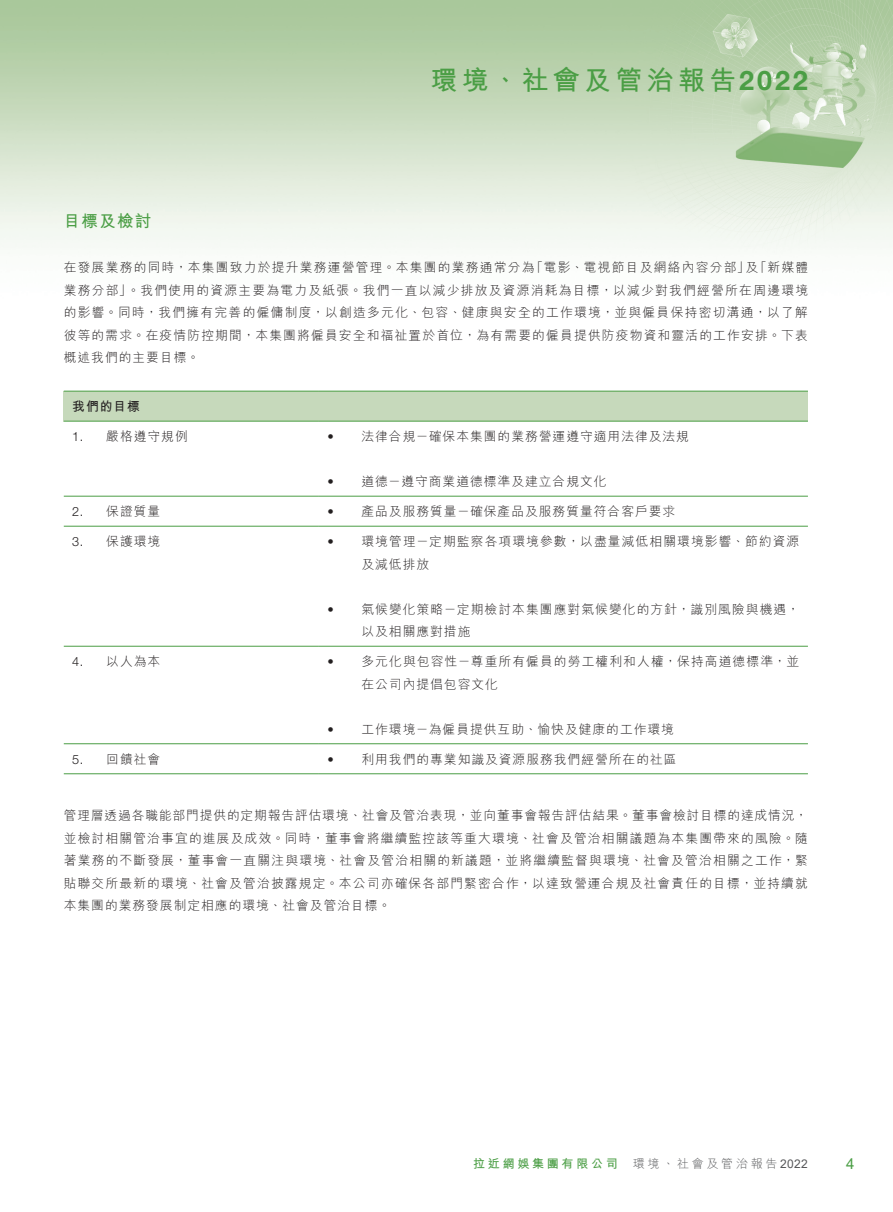
<style>
.page{position:relative;width:893px;height:1212px;background:#fff}
.page>*{position:absolute;margin:0;border:0;box-sizing:border-box;transform-origin:0 0}
.t1{font:700 27px "M Hei HK";letter-spacing:.16em;color:#4b9e45}
.t2{font:700 16.5px "M Hei HK";letter-spacing:.08em;color:#4b9e45}
.t3{font:15px "Arial";color:#4b9e45}
.t4{font:300 12.75px/22.5px "M Hei HK";letter-spacing:.085em;color:#231f20}
.t5{font:300 12.75px "Helvetica Neue LT Std";color:#231f20}
.t6{font:700 12.75px "M Hei HK";letter-spacing:.08em;color:#231f20}
.t7{font:300 12px "M Hei HK";letter-spacing:.23em;color:#57585a}
.t8{font:700 12px "M Hei HK";letter-spacing:.23em;color:#4b9e45}
.s1{font-family:"Helvetica Neue LT Std"}
.s2{font-family:"Arial";font-weight:400}
</style>
<div class="page">
<img style="left:0;top:0;width:893px;height:775px">
<div style="left:64px;top:391px;width:744px;height:30px;background:#c6d9bb"></div>
<svg style="left:64px;top:422px;width:744px;height:351px"></svg>
<hr style="left:64px;top:391px;width:255px;height:1px;background:#4b9e45">
<hr style="left:319px;top:391px;width:489px;height:1px;background:#4b9e45">
<hr style="left:64px;top:421px;width:255px;height:1px;background:#4b9e45">
<hr style="left:319px;top:421px;width:489px;height:1px;background:#4b9e45">
<hr style="left:64px;top:496px;width:255px;height:1px;background:#4b9e45">
<hr style="left:319px;top:496px;width:489px;height:1px;background:#4b9e45">
<hr style="left:64px;top:526px;width:255px;height:1px;background:#4b9e45">
<hr style="left:319px;top:526px;width:489px;height:1px;background:#4b9e45">
<hr style="left:64px;top:646px;width:255px;height:1px;background:#4b9e45">
<hr style="left:319px;top:646px;width:489px;height:1px;background:#4b9e45">
<hr style="left:64px;top:743px;width:255px;height:1px;background:#4b9e45">
<hr style="left:319px;top:743px;width:489px;height:1px;background:#4b9e45">
<hr style="left:64px;top:773px;width:255px;height:1px;background:#4b9e45">
<hr style="left:319px;top:773px;width:489px;height:1px;background:#4b9e45">
<p class="t2" style="left:64px;top:209px;width:89px">目標及檢討</p>
<h1 class="t1" style="left:431px;top:61px;width:379px">環境、社會及管治報告<span class="s1">2022</span></h1>
<p class="t4" style="left:64px;top:256px;width:746px">在發展業務的同時，本集團致力於提升業務運營管理。本集團的業務通常分為<br>業務分部」。我們使用的資源主要為電力及紙張。我們一直以減少排放及資源消耗為目標，以減少對我們經營所在周邊環境的影響。同時，我們擁有完善的僱傭制度，以創造多元化、包容、健康與安全的工作環境，並與僱員保持密切溝通，以了解彼等的需求。在疫情防控期間，本集團將僱員安全和福祉置於首位，為有需要的僱員提供防疫物資和靈活的工作安排。下表概述我們的主要目標。</p>
<p class="t6" style="left:72px;top:397px;width:69px">我們的目標</p>
<p class="t4" style="left:361px;top:425px;width:329px">法律合規－確保本集團的業務營運遵守適用法律及法規</p>
<p class="t4" style="left:531px;top:256px;width:279px">「電影、電視節目及網絡內容分部」「新媒體</p>
<p class="t4" style="left:746px;top:256px;width:14px">及</p>
<p class="t4" style="left:106px;top:425px;width:83px">嚴格遵守規例</p>
<p class="t5" style="left:72px;top:429px;width:12px">1.</p>
<p class="t5" style="left:327px;top:429px;width:8px">•</p>
<p class="t5" style="left:327px;top:474px;width:8px">•</p>
<p class="t4" style="left:361px;top:470px;width:247px">道德－遵守商業道德標準及建立合規文化</p>
<p class="t5" style="left:72px;top:504px;width:12px">2.</p>
<p class="t4" style="left:106px;top:500px;width:55px">保證質量</p>
<p class="t5" style="left:327px;top:504px;width:8px">•</p>
<p class="t4" style="left:361px;top:500px;width:315px">產品及服務質量－確保產品及服務質量符合客戶要求</p>
<p class="t5" style="left:72px;top:534px;width:12px">3.</p>
<p class="t4" style="left:106px;top:530px;width:55px">保護環境</p>
<p class="t5" style="left:327px;top:534px;width:8px">•</p>
<p class="t4" style="left:361px;top:530px;width:439px">環境管理－定期監察各項環境參數，以盡量減低相關環境影響、節約資源</p>
<p class="t5" style="left:327px;top:601px;width:8px">•</p>
<p class="t4" style="left:361px;top:552px;width:69px">及減低排放</p>
<p class="t4" style="left:361px;top:597px;width:439px">氣候變化策略－定期檢討本集團應對氣候變化的方針，識別風險與機遇，</p>
<p class="t5" style="left:72px;top:654px;width:12px">4.</p>
<p class="t4" style="left:106px;top:650px;width:55px">以人為本</p>
<p class="t5" style="left:327px;top:654px;width:8px">•</p>
<p class="t4" style="left:361px;top:620px;width:110px">以及相關應對措施</p>
<p class="t4" style="left:361px;top:650px;width:439px">多元化與包容性－尊重所有僱員的勞工權利和人權，保持高道德標準，並</p>
<p class="t5" style="left:327px;top:721px;width:8px">•</p>
<p class="t4" style="left:361px;top:672px;width:138px">在公司內提倡包容文化</p>
<p class="t4" style="left:361px;top:717px;width:314px">工作環境－為僱員提供互助、愉快及健康的工作環境</p>
<p class="t5" style="left:72px;top:751px;width:12px">5.</p>
<p class="t4" style="left:106px;top:747px;width:55px">回饋社會</p>
<p class="t5" style="left:327px;top:751px;width:8px">•</p>
<p class="t4" style="left:361px;top:747px;width:317px">利用我們的專業知識及資源服務我們經營所在的社區</p>
<p class="t4" style="left:64px;top:804px;width:746px;text-align:justify">管理層透過各職能部門提供的定期報告評估環境、社會及管治表現，並向董事會報告評估結果。董事會檢討目標的達成情況，並檢討相關管治事宜的進展及成效。同時，董事會將繼續監控該等重大環境、社會及管治相關議題為本集團帶來的風險。隨著業務的不斷發展，董事會一直關注與環境、社會及管治相關的新議題，並將繼續監督與環境、社會及管治相關之工作，緊貼聯交所最新的環境、社會及管治披露規定。本公司亦確保各部門緊密合作，以達致營運合規及社會責任的目標，並持續就本集團的業務發展制定相應的環境、社會及管治目標。</p>
<p class="t8" style="left:473px;top:1155px;width:146px">拉近網娛集團有限公司</p>
<p class="t7" style="left:633px;top:1158px;width:177px">環境、社會及管治報告<span class="s2">2022</span></p>
<p class="t3" style="left:846px;top:1153px;width:10px">4</p>
</div>
